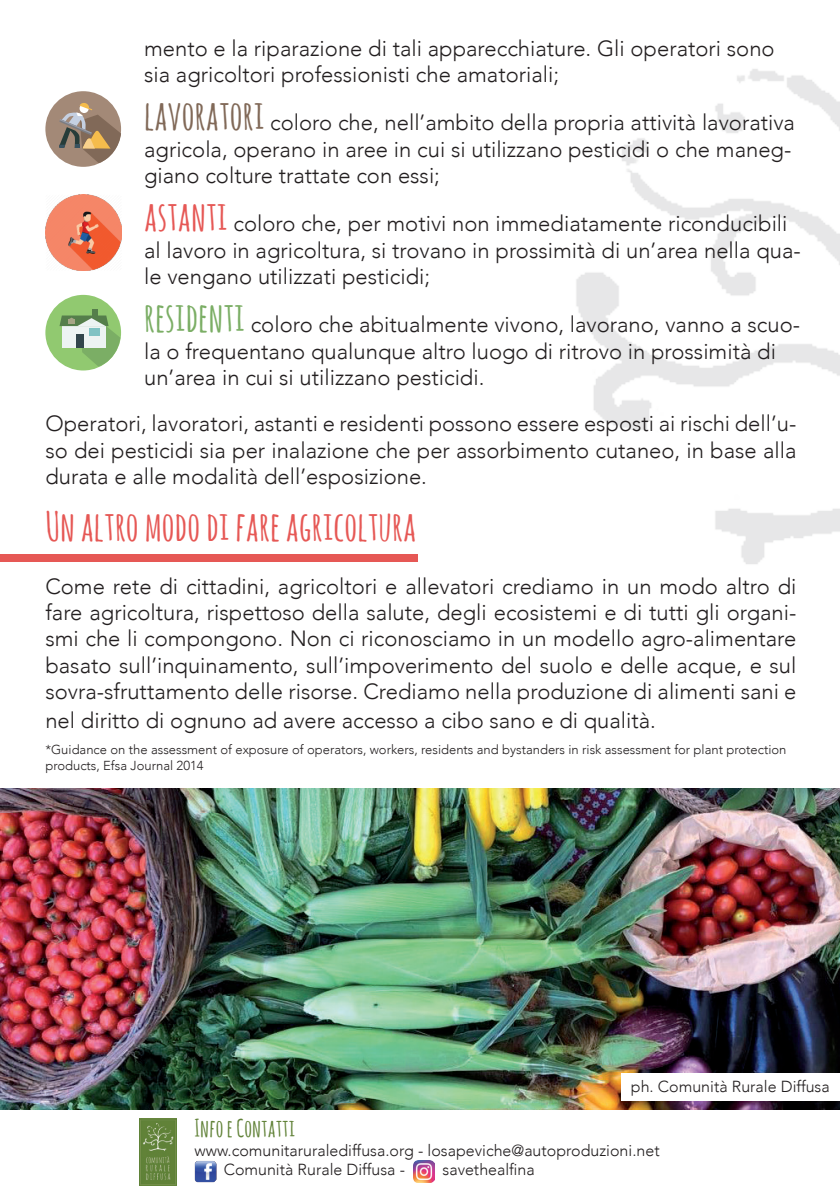
<style>
.page{position:relative;width:840px;height:1191px;background:#fff}
.page>*{position:absolute;margin:0;border:0;box-sizing:border-box;transform-origin:0 0}
.t1{font:40px "Amatic";color:#e65855}
.t2{font:24px "Amatic";color:#618238}
.t3{font:300 22px/26.4px "Avenir";color:#231f20}
.t4{font:300 16px/19.2px "Avenir";color:#231f20}
.t5{font:300 13px/15.6px "Avenir";color:#231f20}
.s1{font-family:"Amatic";font-weight:400;font-size:40px;color:#816958}
.s2{font-family:"Amatic";font-weight:400;font-size:40px;color:#e65855}
.s3{font-family:"Amatic";font-weight:400;font-size:40px;color:#7bae65}
</style>
<div class="page">
<img style="left:502px;top:69px;width:337px;height:1041px">
<div style="left:45px;top:91px;width:76px;height:76px;background:#a38977;border-radius:50%"></div>
<svg style="left:59px;top:102px;width:62px;height:61px"></svg>
<div style="left:45px;top:295px;width:76px;height:75px;background:#91c970;border-radius:50%"></div>
<svg style="left:59px;top:309px;width:61px;height:57px"></svg>
<div style="left:76px;top:334px;width:8px;height:14px;background:#32454c"></div>
<div style="left:89px;top:328px;width:11px;height:8px;background:#80c2c4"></div>
<img style="left:45px;top:195px;width:76px;height:75px">
<div style="left:0;top:554px;width:417px;height:7px;background:#e65855"></div>
<img style="left:0;top:788px;width:839px;height:321px">
<img style="left:140px;top:1119px;width:37px;height:66px">
<div style="left:621px;top:1072px;width:218px;height:28px;background:#fff"></div>
<img style="left:413px;top:1161px;width:21px;height:21px">
<img style="left:194px;top:1161px;width:22px;height:21px">
<p class="t3" style="left:144px;top:35px;width:631px">mento e la riparazione di tali apparecchiature. Gli operatori sono sia agricoltori professionisti che amatoriali;</p>
<p class="t3" style="left:144px;top:110px;width:652px"><span class="s1">lavoratori</span> coloro che, nell’ambito della propria attività lavorativa agricola, operano in aree in cui si utilizzano pesticidi o che maneg&shy;giano colture trattate con essi;</p>
<p class="t3" style="left:144px;top:210px;width:657px"><span class="s2">astanti</span> coloro che, per motivi non immediatamente riconducibili al lavoro in agricoltura, si trovano in prossimità di un’area nella qua&shy;le vengano utilizzati pesticidi;</p>
<p class="t3" style="left:144px;top:311px;width:657px"><span class="s3">residenti</span> coloro che abitualmente vivono, lavorano, vanno a scuo&shy;la o frequentano qualunque altro luogo di ritrovo in prossimità di un’area in cui si utilizzano pesticidi.</p>
<p class="t3" style="left:45px;top:411px;width:752px;text-align:justify">Operatori, lavoratori, astanti e residenti possono essere esposti ai rischi dell’u&shy;so dei pesticidi sia per inalazione che per assorbimento cutaneo, in base alla durata e alle modalità dell’esposizione.</p>
<h1 class="t1" style="left:45px;top:497px;width:372px">Un altro modo di fare agricoltura</h1>
<p class="t3" style="left:45px;top:573px;width:752px;text-align:justify">Come rete di cittadini, agricoltori e allevatori crediamo in un modo altro di fare agricoltura, rispettoso della salute, degli ecosistemi e di tutti gli organi&shy;smi che li compongono. Non ci riconosciamo in un modello agro-alimentare basato sull’inquinamento, sull’impoverimento del suolo e delle acque, e sul sovra-sfruttamento delle risorse. Crediamo nella produzione di alimenti sani e</p>
<p class="t3" style="left:45px;top:707px;width:611px">nel diritto di ognuno ad avere accesso a cibo sano e di qualità.</p>
<p class="t5" style="left:45px;top:741px;width:742px">*Guidance on the assessment of exposure of operators, workers, residents and bystanders in risk assessment for plant protection products, Efsa Journal 2014</p>
<p class="t4" style="left:630px;top:1076px;width:200px">ph. Comunità Rurale Diffusa</p>
<p class="t2" style="left:194px;top:1111px;width:102px">Info e Contatti</p>
<p class="t4" style="left:223px;top:1141px;width:437px;text-indent:-29px">www.comunitaruralediffusa.org - losapeviche@autoproduzioni.net<br>Comunità Rurale Diffusa -</p>
<p class="t4" style="left:442px;top:1160px;width:94px">savethealfina</p>
</div>
